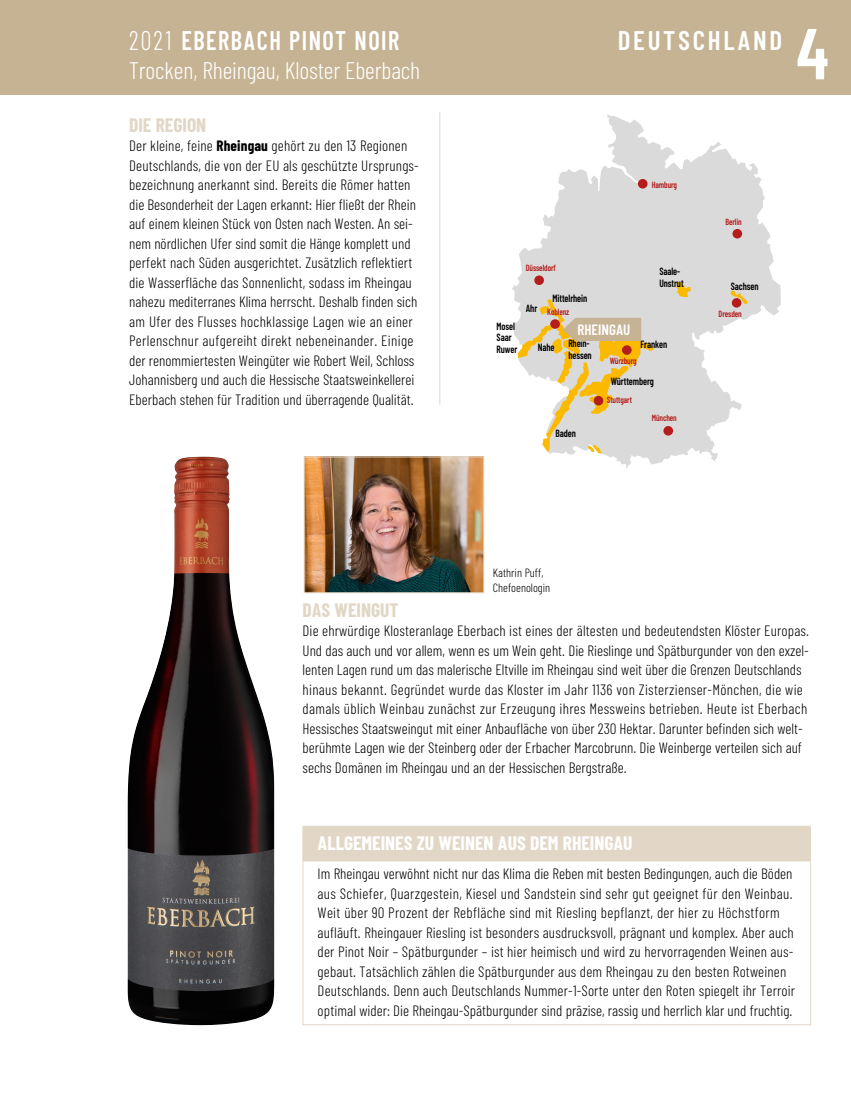
<style>
.page{position:relative;width:851px;height:1106px;background:#fff}
.page>*{position:absolute;margin:0;border:0;box-sizing:border-box;transform-origin:0 0}
.t1{font:600 72px "Barlow Condensed";color:#fff}
.t2{font:600 27px "Barlow Condensed";letter-spacing:.06em;color:#fff;scale:.9 1}
.t3{font:600 27px "Barlow Condensed";letter-spacing:.1em;color:#fff}
.t4{font:300 24px "Barlow Condensed";letter-spacing:-.005em;color:#fff}
.t5{font:700 19.5px "Barlow Condensed";color:#fff}
.t6{font:700 19.5px "Barlow Condensed";color:#e2d7c6}
.t7{font:300 15px/19.5px "Barlow Condensed";letter-spacing:.01em;color:#000}
.t8{font:600 15px "Barlow Condensed";color:#fff}
.t9{font:300 12px/15px "Barlow Condensed";color:#000}
.t10{font:600 10.5px/11.7px "Barlow Condensed";letter-spacing:-.01em;color:#000;scale:.9 1}
.t11{font:600 9px "Barlow Condensed";letter-spacing:-.01em;color:#b51d1c;scale:.9 1}
.s1{font-weight:300}
.s2{font-weight:700}
</style>
<div class="page">
<div style="left:0;top:0;width:850px;height:95px;background:#c6b393"></div>
<svg style="left:512px;top:114px;width:268px;height:354px;fill:#dadada"></svg>
<svg style="left:676px;top:281px;width:14px;height:16px"></svg>
<svg style="left:730px;top:291px;width:17px;height:13px"></svg>
<div style="left:663px;top:426px;width:10px;height:9px;background:#b51d1c;border-radius:50%"></div>
<div style="left:637px;top:179px;width:10px;height:9px;background:#b51d1c;border-radius:50%"></div>
<div style="left:732px;top:229px;width:10px;height:9px;background:#b51d1c;border-radius:50%"></div>
<div style="left:731px;top:298px;width:10px;height:9px;background:#b51d1c;border-radius:50%"></div>
<div style="left:534px;top:275px;width:10px;height:10px;background:#b51d1c;border-radius:50%"></div>
<svg style="left:517px;top:299px;width:137px;height:154px;background:#e2d5b6"></svg>
<hr style="left:439px;top:112px;width:1px;height:293px;background:#e2d7c6">
<div style="left:303px;top:825px;width:507px;height:36px;background:#e2d7c6"></div>
<div style="left:302px;top:827px;width:508px;height:198px;border:1px solid #e2d7c6"></div>
<img style="left:128px;top:456px;width:147px;height:569px">
<img style="left:306px;top:458px;width:176px;height:133px">
<div style="left:304px;top:456px;width:180px;height:137px;border:1px solid #e2d7c6"></div>
<h2 class="t2" style="left:129px;top:23px;width:301px"><span class="s1">2021</span> EBERBACH PINOT NOIR</h2>
<h3 class="t4" style="left:129px;top:55px;width:292px">Trocken, Rheingau, Kloster Eberbach</h3>
<h3 class="t6" style="left:129px;top:112px;width:79px">DIE REGION</h3>
<p class="t7" style="left:129px;top:136px;width:291px">Der kleine, feine <span class="s2">Rheingau</span> gehört zu den 13 Regionen Deutschlands, die von der EU als geschützte Ursprungs&shy;bezeichnung anerkannt sind. Bereits die Römer hatten die Besonderheit der Lagen erkannt: Hier fließt der Rhein auf einem kleinen Stück von Osten nach Westen. An sei&shy;nem nördlichen Ufer sind somit die Hänge komplett und perfekt nach Süden ausgerichtet. Zusätzlich reflektiert die Wasserfläche das Sonnenlicht, sodass im Rheingau nahezu mediterranes Klima herrscht. Deshalb finden sich am Ufer des Flusses hochklassige Lagen wie an einer Perlenschnur aufgereiht direkt nebeneinander. Einige der renommiertesten Weingüter wie Robert Weil, Schloss Johannisberg und auch die Hessische Staatsweinkellerei Eberbach stehen für Tradition und überragende Qualität.</p>
<h3 class="t6" style="left:302px;top:597px;width:98px">DAS WEINGUT</h3>
<h2 class="t3" style="left:617px;top:23px;width:166px">DEUTSCHLAND</h2>
<h1 class="t1" style="left:796px;top:9px;width:34px">4</h1>
<p class="t11" style="left:651px;top:179px;width:30px">Hamburg</p>
<p class="t10" style="left:496px;top:320px;width:24px">Mosel<br>Saar<br>Ruwer</p>
<p class="t11" style="left:525px;top:262px;width:35px">Düsseldorf</p>
<p class="t10" style="left:659px;top:265px;width:28px">Saale-<br>Unstrut</p>
<p class="t10" style="left:552px;top:292px;width:40px">Mittelrhein</p>
<p class="t10" style="left:568px;top:337px;width:27px">Rhein&shy;hessen</p>
<p class="t10" style="left:525px;top:302px;width:14px">Ahr</p>
<p class="t11" style="left:547px;top:306px;width:26px">Koblenz</p>
<p class="t8" style="left:577px;top:320px;width:54px">RHEINGAU</p>
<p class="t10" style="left:640px;top:338px;width:31px">Franken</p>
<p class="t10" style="left:537px;top:341px;width:20px">Nahe</p>
<p class="t11" style="left:609px;top:355px;width:31px">Würzburg</p>
<p class="t10" style="left:610px;top:375px;width:50px">Württemberg</p>
<p class="t10" style="left:555px;top:427px;width:24px">Baden</p>
<p class="t11" style="left:606px;top:394px;width:29px">Stuttgart</p>
<p class="t11" style="left:651px;top:412px;width:29px">München</p>
<p class="t11" style="left:725px;top:216px;width:20px">Berlin</p>
<p class="t10" style="left:730px;top:280px;width:32px">Sachsen</p>
<p class="t11" style="left:718px;top:308px;width:27px">Dresden</p>
<p class="t9" style="left:493px;top:564px;width:59px">Kathrin Puff,<br>Chefoenologin</p>
<p class="t7" style="left:302px;top:620px;width:508px">Die ehrwürdige Klosteranlage Eberbach ist eines der ältesten und bedeutendsten Klöster Europas.<br>Und das auch und vor allem, wenn es um Wein geht. Die Rieslinge und Spätburgunder von den exzel&shy;lenten Lagen rund um das malerische Eltville im Rheingau sind weit über die Grenzen Deutschlands hinaus bekannt. Gegründet wurde das Kloster im Jahr 1136 von Zisterzienser-Mönchen, die wie damals üblich Weinbau zunächst zur Erzeugung ihres Messweins betrieben. Heute ist Eberbach Hessisches Staatsweingut mit einer Anbaufläche von über 230 Hektar. Darunter befinden sich welt&shy;berühmte Lagen wie der Steinberg oder der Erbacher Marcobrunn. Die Weinberge verteilen sich auf sechs Domänen im Rheingau und an der Hessischen Bergstraße.</p>
<h3 class="t5" style="left:317px;top:830px;width:316px">ALLGEMEINES ZU WEINEN AUS DEM RHEINGAU</h3>
<p class="t7" style="left:317px;top:863px;width:479px">Im Rheingau verwöhnt nicht nur das Klima die Reben mit besten Bedingungen, auch die Böden aus Schiefer, Quarzgestein, Kiesel und Sandstein sind sehr gut geeignet für den Weinbau.<br>Weit über 90 Prozent der Rebfläche sind mit Riesling bepflanzt, der hier zu Höchstform aufläuft. Rheingauer Riesling ist besonders ausdrucksvoll, prägnant und komplex. Aber auch der Pinot Noir – Spätburgunder – ist hier heimisch und wird zu hervorragenden Weinen aus&shy;gebaut. Tatsächlich zählen die Spätburgunder aus dem Rheingau zu den besten Rotweinen Deutschlands. Denn auch Deutschlands Nummer-1-Sorte unter den Roten spiegelt ihr Terroir optimal wider: Die Rheingau-Spätburgunder sind präzise, rassig und herrlich klar und fruchtig.</p>
</div>
